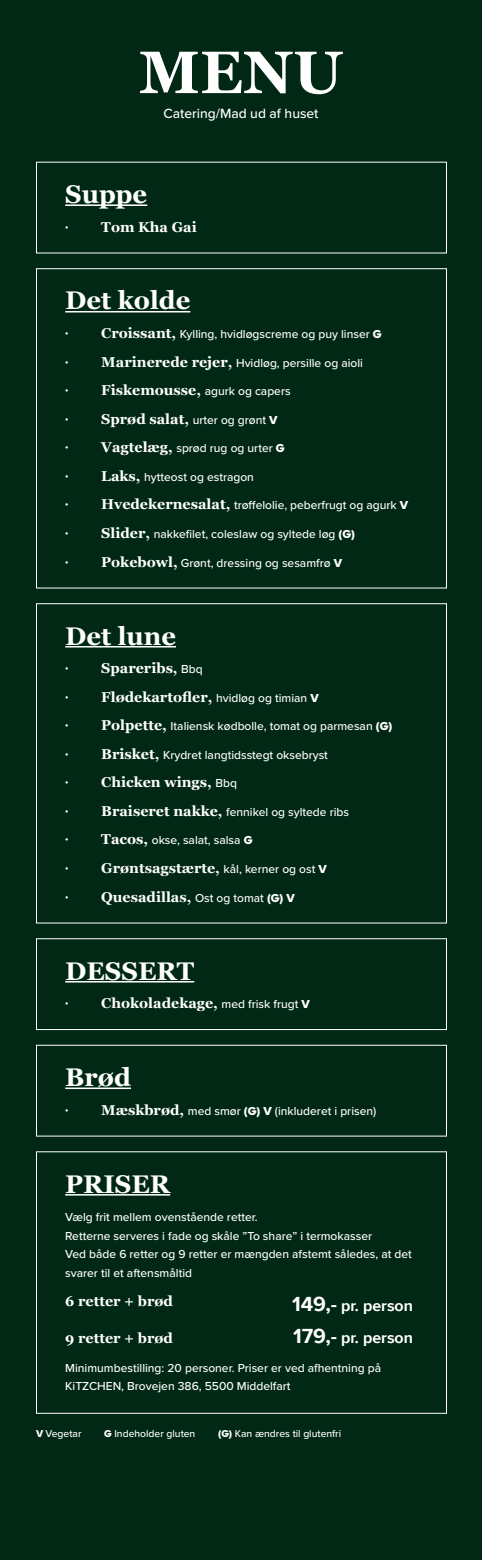
<style>
.page{position:relative;width:482px;height:1560px;background:#fff}
.page>*{position:absolute;margin:0;border:0;box-sizing:border-box;transform-origin:0 0}
.t1{font:700 59.7px "Georgia";color:#fff}
.t2{font:700 25.5px "Georgia";color:#fff}
.t3{font:700 15.9px "Proxima Nova";color:#fff}
.t4{font:700 14.3px "Georgia";color:#fff}
.t5{font:500 13.8px "Proxima Nova";color:#fff}
.t6{font:500 12px/18.5px "Proxima Nova";color:#fff}
.t7{font:500 10.3px "Proxima Nova";color:#fff}
.s1{font-family:"N Haas Grotesk DS Pro 25 Th";font-weight:400;font-size:14.1px}
.s2{font-family:"Georgia";font-weight:700;font-size:14.3px}
.s3{font-family:"Proxima Nova A Extrabld";font-weight:400}
.s4{font-family:"Proxima Nova";font-weight:500;font-size:12px}
.s5{font-family:"Proxima Nova A Extrabld";font-weight:400;font-size:12px}
.s6{font-size:21px}
</style>
<div class="page">
<div style="left:0;top:0;width:482px;height:1559px;background:#002815"></div>
<div style="left:36px;top:1044px;width:411px;height:92px;border:1px solid #fff"></div>
<div style="left:36px;top:1151px;width:411px;height:262px;border:1px solid #fff"></div>
<div style="left:36px;top:268px;width:411px;height:320px;border:1px solid #fff"></div>
<div style="left:36px;top:603px;width:411px;height:320px;border:1px solid #fff"></div>
<hr style="left:65px;top:204px;width:82px;height:2px;background:#fff">
<hr style="left:65px;top:980px;width:129px;height:2px;background:#fff">
<hr style="left:65px;top:1087px;width:66px;height:1px;background:#fff">
<hr style="left:65px;top:1193px;width:105px;height:2px;background:#fff">
<hr style="left:65px;top:311px;width:125px;height:1px;background:#fff">
<hr style="left:65px;top:646px;width:111px;height:1px;background:#fff">
<p class="t1" style="left:139px;top:27px;width:205px">MENU</p>
<p class="t5" style="left:163px;top:103px;width:157px">Catering/Mad ud af huset</p>
<p class="t2" style="left:65px;top:175px;width:83px">Suppe</p>
<p class="t4" style="left:65px;top:216px;width:133px"><span class="s1">•</span> Tom Kha Gai</p>
<p class="t2" style="left:65px;top:281px;width:127px">Det kolde</p>
<p class="t6" style="left:65px;top:324px;width:318px"><span class="s1">•</span> <span class="s2">Croissant,</span> Kylling, hvidløgscreme og puy linser <span class="s3">G</span></p>
<p class="t6" style="left:65px;top:353px;width:299px"><span class="s1">•</span> <span class="s2">Marinerede rejer,</span> Hvidløg, persille og aioli</p>
<p class="t6" style="left:65px;top:381px;width:227px"><span class="s1">•</span> <span class="s2">Fiskemousse,</span> agurk og capers</p>
<p class="t6" style="left:65px;top:410px;width:214px"><span class="s1">•</span> <span class="s2">Sprød salat,</span> urter og grønt <span class="s3">V</span></p>
<p class="t6" style="left:65px;top:438px;width:221px"><span class="s1">•</span> <span class="s2">Vagtelæg,</span> sprød rug og urter <span class="s3">G</span></p>
<p class="t6" style="left:65px;top:467px;width:190px"><span class="s1">•</span> <span class="s2">Laks,</span> hytteost og estragon</p>
<p class="t6" style="left:65px;top:495px;width:345px"><span class="s1">•</span> <span class="s2">Hvedekernesalat,</span> trøffelolie, peberfrugt og agurk <span class="s3">V</span></p>
<p class="t6" style="left:65px;top:524px;width:291px"><span class="s1">•</span> <span class="s2">Slider,</span> nakkefilet, coleslaw og syltede løg <span class="s3">(G)</span></p>
<p class="t6" style="left:65px;top:553px;width:278px"><span class="s1">•</span> <span class="s2">Pokebowl,</span> Grønt, dressing og sesamfrø <span class="s3">V</span></p>
<p class="t2" style="left:65px;top:616px;width:112px">Det lune</p>
<p class="t4" style="left:65px;top:657px;width:139px"><span class="s1">•</span> Spareribs, <span class="s4">Bbq</span></p>
<p class="t4" style="left:65px;top:685px;width:255px"><span class="s1">•</span> Flødekartofler, <span class="s4">hvidløg og timian</span> <span class="s5">V</span></p>
<p class="t6" style="left:65px;top:716px;width:328px"><span class="s1">•</span> <span class="s2">Polpette,</span> Italiensk kødbolle, tomat og parmesan <span class="s3">(G)</span></p>
<p class="t6" style="left:65px;top:745px;width:264px"><span class="s1">•</span> <span class="s2">Brisket,</span> Krydret langtidsstegt oksebryst</p>
<p class="t4" style="left:65px;top:771px;width:173px"><span class="s1">•</span> Chicken wings, <span class="s4">Bbq</span></p>
<p class="t6" style="left:65px;top:802px;width:285px"><span class="s1">•</span> <span class="s2">Braiseret nakke,</span> fennikel og syltede ribs</p>
<p class="t6" style="left:65px;top:830px;width:189px"><span class="s1">•</span> <span class="s2">Tacos,</span> okse, salat, salsa <span class="s3">G</span></p>
<p class="t4" style="left:65px;top:857px;width:263px"><span class="s1">•</span> Grøntsagstærte, <span class="s4">kål, kerner og ost</span> <span class="s5">V</span></p>
<p class="t4" style="left:65px;top:885px;width:231px"><span class="s1">•</span> Quesadillas, <span class="s4">Ost og tomat</span> <span class="s5">(G) V</span></p>
<p class="t2" style="left:65px;top:951px;width:130px">DESSERT</p>
<p class="t4" style="left:65px;top:992px;width:246px"><span class="s1">•</span> Chokoladekage, <span class="s4">med frisk frugt</span> <span class="s5">V</span></p>
<p class="t2" style="left:65px;top:1057px;width:67px">Brød</p>
<p class="t6" style="left:65px;top:1100px;width:313px"><span class="s1">•</span> <span class="s2">Mæskbrød,</span> med smør <span class="s3">(G) V</span> (inkluderet i prisen)</p>
<p class="t2" style="left:65px;top:1164px;width:106px">PRISER</p>
<p class="t6" style="left:65px;top:1207px;width:308px">Vælg frit mellem ovenstående retter.<br>Retterne serveres i fade og skåle ”To share” i termokasser</p>
<p class="t6" style="left:65px;top:1244px;width:348px">Ved både 6 retter og 9 retter er mængden afstemt således, at det svarer til et aftensmåltid</p>
<p class="t3" style="left:292px;top:1295px;width:122px"><span class="s6">149,-</span> pr. person</p>
<p class="t3" style="left:293px;top:1327px;width:121px"><span class="s6">179,-</span> pr. person</p>
<p class="t4" style="left:65px;top:1290px;width:109px">6 retter + brød</p>
<p class="t4" style="left:65px;top:1326px;width:109px">9 retter + brød</p>
<p class="t6" style="left:65px;top:1357px;width:317px">Minimumbestilling: 20 personer. Priser er ved afhentning på<br>KiTZCHEN, Brovejen 386, 5500 Middelfart</p>
<p class="t7" style="left:36px;top:1425px;width:47px"><span class="s3">V</span> Vegetar</p>
<p class="t7" style="left:104px;top:1425px;width:93px"><span class="s3">G</span> Indeholder gluten</p>
<p class="t7" style="left:218px;top:1425px;width:125px"><span class="s3">(G)</span> Kan ændres til glutenfri</p>
</div>
